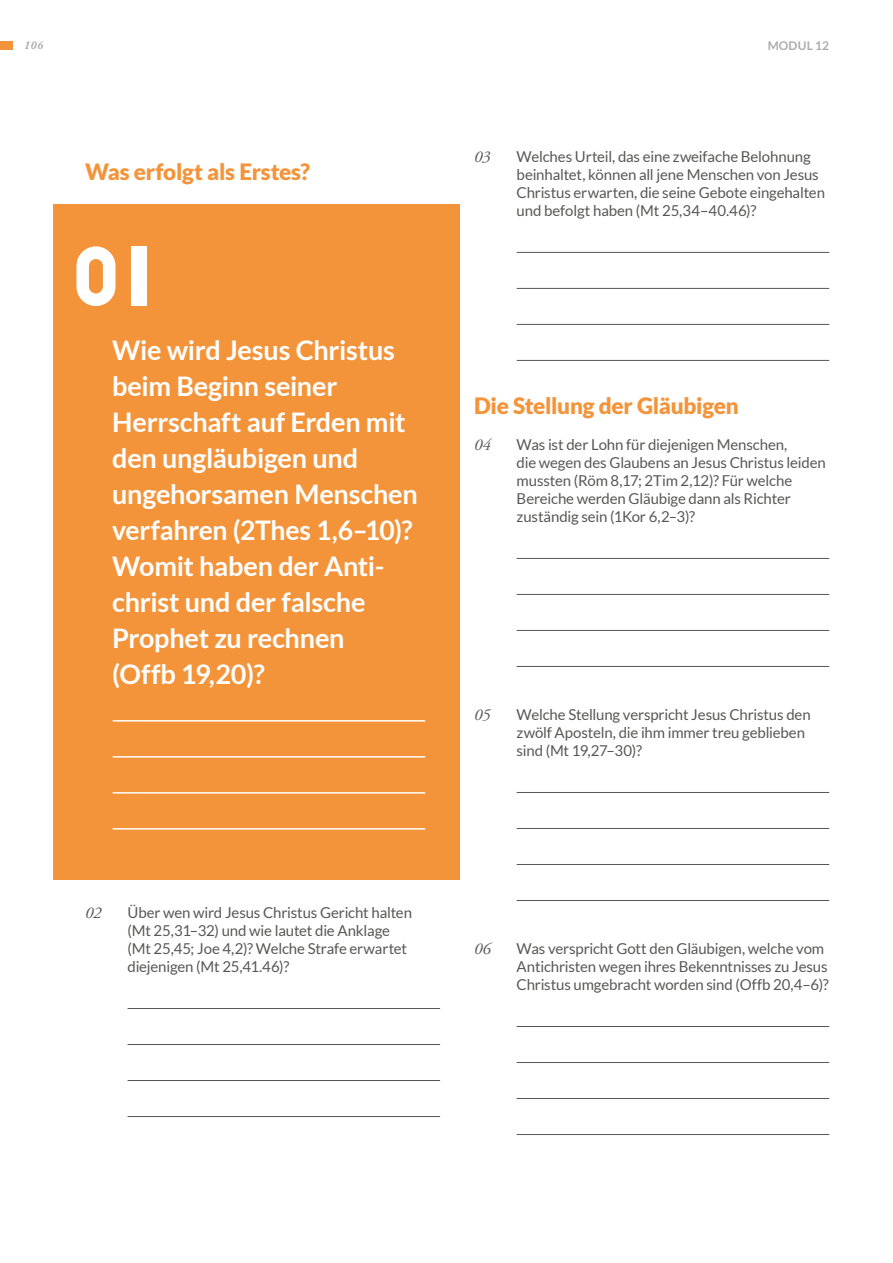
<style>
.page{position:relative;width:893px;height:1263px;background:#fff}
.page>*{position:absolute;margin:0;border:0;box-sizing:border-box;transform-origin:0 0}
.t1{font:79.5px "Big John";color:#fff}
.t2{font:700 27px/36px "Lato";letter-spacing:-.005em;color:#fff}
.t3{font:900 22.5px "Lato";letter-spacing:-.01em;color:#f4943a}
.t4{font:italic 16.5px "Adobe Garamond Pro";letter-spacing:-.01em;color:#575756}
.t5{font:15px/18px "Lato";letter-spacing:-.01em;color:#575756}
.t6{font:700 12px "Lato";letter-spacing:.015em;color:#575756}
.t7{font:italic 700 12px "Adobe Caslon Pro";color:#575756}
</style>
<div class="page">
<div style="left:0;top:41px;width:13px;height:9px;background:#f4943a"></div>
<hr style="left:128px;top:1008px;width:312px;height:1px;background:#575756">
<hr style="left:128px;top:1044px;width:312px;height:1px;background:#575756">
<hr style="left:128px;top:1080px;width:312px;height:1px;background:#575756">
<hr style="left:128px;top:1116px;width:312px;height:1px;background:#575756">
<hr style="left:517px;top:252px;width:312px;height:1px;background:#575756">
<hr style="left:517px;top:288px;width:312px;height:1px;background:#575756">
<hr style="left:517px;top:324px;width:312px;height:1px;background:#575756">
<hr style="left:517px;top:360px;width:312px;height:1px;background:#575756">
<hr style="left:517px;top:558px;width:312px;height:1px;background:#575756">
<hr style="left:517px;top:594px;width:312px;height:1px;background:#575756">
<hr style="left:517px;top:630px;width:312px;height:1px;background:#575756">
<hr style="left:517px;top:666px;width:312px;height:1px;background:#575756">
<hr style="left:517px;top:792px;width:312px;height:1px;background:#575756">
<hr style="left:517px;top:828px;width:312px;height:1px;background:#575756">
<hr style="left:517px;top:864px;width:312px;height:1px;background:#575756">
<hr style="left:517px;top:900px;width:312px;height:1px;background:#575756">
<hr style="left:517px;top:1026px;width:312px;height:1px;background:#575756">
<hr style="left:517px;top:1062px;width:312px;height:1px;background:#575756">
<hr style="left:517px;top:1098px;width:312px;height:1px;background:#575756">
<hr style="left:517px;top:1134px;width:312px;height:1px;background:#575756">
<div style="left:53px;top:204px;width:406px;height:675px;background:#f4943a"></div>
<hr style="left:113px;top:720px;width:312px;height:2px;background:#fff">
<hr style="left:113px;top:756px;width:312px;height:2px;background:#fff">
<hr style="left:113px;top:792px;width:312px;height:2px;background:#fff">
<hr style="left:113px;top:828px;width:312px;height:2px;background:#fff">
<p class="t7" style="left:25px;top:38px;width:20px">106</p>
<p class="t6" style="left:767px;top:39px;width:63px">MODUL 12</p>
<h3 class="t3" style="left:85px;top:159px;width:226px">Was erfolgt als Erstes?</h3>
<h1 class="t1" style="left:70px;top:241px;width:91px">01</h1>
<h2 class="t2" style="left:112px;top:332px;width:307px">Wie wird Jesus Christus beim Beginn seiner<br>Herrschaft auf Erden mit den ungläubigen und ungehorsamen Menschen verfahren (2Thes 1,6–10)?<br>Womit haben der Anti&shy;christ und der falsche<br>Prophet zu rechnen<br>(Offb 19,20)?</h2>
<p class="t4" style="left:85px;top:903px;width:18px">02</p>
<p class="t5" style="left:128px;top:903px;width:286px">Über wen wird Jesus Christus Gericht halten (Mt 25,31–32) und wie lautet die Anklage (Mt 25,45; Joe 4,2)? Welche Strafe erwartet diejenigen (Mt 25,41.46)?</p>
<p class="t4" style="left:474px;top:147px;width:18px">03</p>
<p class="t5" style="left:517px;top:147px;width:310px">Welches Urteil, das eine zweifache Belohnung beinhaltet, können all jene Menschen von Jesus Christus erwarten, die seine Gebote eingehalten und befolgt haben (Mt 25,34–40.46)?</p>
<h3 class="t3" style="left:474px;top:393px;width:266px">Die Stellung der Gläubigen</h3>
<p class="t4" style="left:474px;top:435px;width:18px">04</p>
<p class="t5" style="left:517px;top:435px;width:311px">Was ist der Lohn für diejenigen Menschen,<br>die wegen des Glaubens an Jesus Christus leiden mussten (Röm 8,17; 2Tim 2,12)? Für welche Bereiche werden Gläubige dann als Richter zuständig sein (1Kor 6,2–3)?</p>
<p class="t4" style="left:474px;top:705px;width:18px">05</p>
<p class="t5" style="left:517px;top:705px;width:295px">Welche Stellung verspricht Jesus Christus den zwölf Aposteln, die ihm immer treu geblieben sind (Mt 19,27–30)?</p>
<p class="t4" style="left:474px;top:939px;width:18px">06</p>
<p class="t5" style="left:517px;top:939px;width:314px">Was verspricht Gott den Gläubigen, welche vom<br>Antichristen wegen ihres Bekenntnisses zu Jesus<br>Christus umgebracht worden sind (Offb 20,4–6)?</p>
</div>
